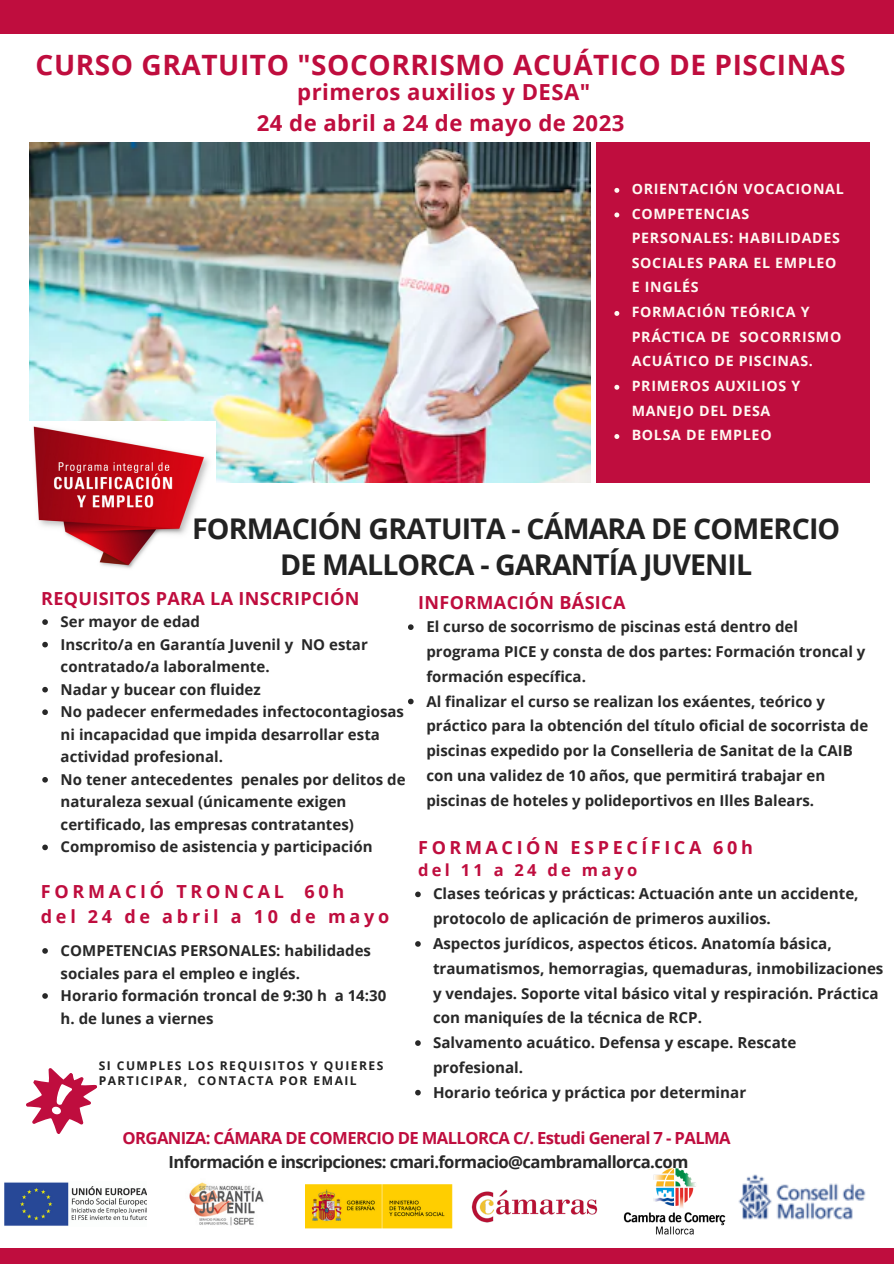
<style>
.page{position:relative;width:894px;height:1264px;background:#fff}
.page>*{position:absolute;margin:0;border:0;box-sizing:border-box;transform-origin:0 0}
.t1{font:700 28.5px/36px "Open Sans";letter-spacing:-.03em;color:#222;text-align:center}
.t2{font:700 28.05px "Open Sans";letter-spacing:.02em;color:#bf0d3e}
.t3{font:700 22.05px/30.5px "Open Sans";letter-spacing:.02em;color:#bf0d3e;text-align:center}
.t4{font:700 18px/24.8px "Open Sans";letter-spacing:.2em;color:#bf0d3e}
.t5{font:700 18px "Open Sans";letter-spacing:.02em;color:#bf0d3e}
.t6{font:700 16.65px "Open Sans";letter-spacing:-.035em;color:#282828}
.t7{font:700 16.65px "Open Sans";letter-spacing:-.035em;color:#bf0d3e}
.t8{font:700 16.5px "Open Sans";letter-spacing:.2em;color:#bf0d3e}
.t9{font:700 15.15px/24.8px "Open Sans";color:#282828}
.t10{font:700 15px/22.5px "Open Sans";color:#282828}
.t11{font:700 14.25px/24.6px "Open Sans";letter-spacing:.05em;color:#fff8f2}
.t12{font:700 12px/15.1px "Open Sans";letter-spacing:.12em;color:#222}
</style>
<div class="page">
<img style="left:30px;top:142px;width:560px;height:340px">
<div style="left:596px;top:142px;width:273px;height:340px;background:#bf0d3e"></div>
<div style="left:0;top:0;width:893px;height:34px;background:#bf0d3e"></div>
<img style="left:30px;top:421px;width:185px;height:148px">
<div style="left:0;top:1248px;width:893px;height:15px;background:#bf0d3e"></div>
<svg style="left:26px;top:1068px;width:71px;height:66px"></svg>
<img style="left:4px;top:1182px;width:142px;height:44px">
<img style="left:471px;top:1189px;width:127px;height:34px">
<img style="left:623px;top:1168px;width:103px;height:67px">
<img style="left:306px;top:1184px;width:146px;height:44px">
<img style="left:189px;top:1182px;width:75px;height:44px">
<img style="left:738px;top:1174px;width:128px;height:46px">
<svg style="left:614px;top:188px;width:5px;height:5px"></svg>
<svg style="left:614px;top:212px;width:5px;height:5px"></svg>
<svg style="left:614px;top:311px;width:5px;height:5px"></svg>
<svg style="left:614px;top:385px;width:5px;height:5px"></svg>
<svg style="left:614px;top:434px;width:5px;height:5px"></svg>
<svg style="left:408px;top:624px;width:5px;height:6px"></svg>
<svg style="left:408px;top:698px;width:5px;height:6px"></svg>
<svg style="left:42px;top:619px;width:6px;height:6px"></svg>
<svg style="left:42px;top:641px;width:6px;height:6px"></svg>
<svg style="left:42px;top:687px;width:6px;height:5px"></svg>
<svg style="left:42px;top:709px;width:6px;height:6px"></svg>
<svg style="left:42px;top:777px;width:6px;height:5px"></svg>
<svg style="left:42px;top:844px;width:6px;height:6px"></svg>
<svg style="left:42px;top:948px;width:6px;height:5px"></svg>
<svg style="left:42px;top:993px;width:6px;height:5px"></svg>
<svg style="left:415px;top:891px;width:5px;height:6px"></svg>
<svg style="left:415px;top:941px;width:5px;height:5px"></svg>
<svg style="left:415px;top:1040px;width:5px;height:5px"></svg>
<svg style="left:415px;top:1089px;width:5px;height:6px"></svg>
<h2 class="t2" style="left:36px;top:45px;width:811px">CURSO GRATUITO "SOCORRISMO ACUÁTICO DE PISCINAS</h2>
<h3 class="t3" style="left:257px;top:77px;width:369px">primeros auxilios y DESA"<br>24 de abril a 24 de mayo de 2023</h3>
<p class="t11" style="left:631px;top:176px;width:213px">ORIENTACIÓN VOCACIONAL<br>COMPETENCIAS<br>PERSONALES: HABILIDADES<br>SOCIALES PARA EL EMPLEO<br>E INGLÉS<br>FORMACIÓN TEÓRICA Y<br>PRÁCTICA DE SOCORRISMO<br>ACUÁTICO DE PISCINAS.<br>PRIMEROS AUXILIOS Y<br>MANEJO DEL DESA<br>BOLSA DE EMPLEO</p>
<h1 class="t1" style="left:192px;top:510px;width:649px">FORMACIÓN GRATUITA - CÁMARA DE COMERCIO<br>DE MALLORCA - GARANTÍA JUVENIL</h1>
<p class="t10" style="left:426px;top:614px;width:443px;line-height:24.8px">El curso de socorrismo de piscinas está dentro del programa PICE y consta de dos partes: Formación troncal y formación específica.<br>Al finalizar el curso se realizan los exáentes, teórico y práctico para la obtención del título oficial de socorrista de piscinas expedido por la Conselleria de Sanitat de la CAIB con una validez de 10 años, que permitirá trabajar en piscinas de hoteles y polideportivos en Illes Balears.</p>
<p class="t5" style="left:41px;top:585px;width:320px">REQUISITOS PARA LA INSCRIPCIÓN</p>
<p class="t5" style="left:418px;top:590px;width:209px">INFORMACIÓN BÁSICA</p>
<p class="t10" style="left:61px;top:610px;width:346px">Ser mayor de edad<br>Inscrito/a en Garantía Juvenil y NO estar contratado/a laboralmente.<br>Nadar y bucear con fluidez<br>No padecer enfermedades infectocontagiosas ni incapacidad que impida desarrollar esta actividad profesional.<br>No tener antecedentes penales por delitos de naturaleza sexual (únicamente exigen certificado, las empresas contratantes)<br>Compromiso de asistencia y participación</p>
<p class="t4" style="left:418px;top:834px;width:336px">FORMACIÓN ESPECÍFICA 60h</p>
<p class="t8" style="left:418px;top:858px;width:221px">del 11 a 24 de mayo</p>
<p class="t4" style="left:41px;top:878px;width:350px">FORMACIÓ TRONCAL 60h<br>del 24 de abril a 10 de mayo</p>
<p class="t9" style="left:433px;top:881px;width:452px">Clases teóricas y prácticas: Actuación ante un accidente, protocolo de aplicación de primeros auxilios.<br>Aspectos jurídicos, aspectos éticos. Anatomía básica, traumatismos, hemorragias, quemaduras, inmobilizaciones y vendajes. Soporte vital básico vital y respiración. Práctica con maniquíes de la técnica de RCP.<br>Salvamento acuático. Defensa y escape. Rescate profesional.<br>Horario teórica y práctica por determinar</p>
<p class="t10" style="left:61px;top:938px;width:327px">COMPETENCIAS PERSONALES: habilidades sociales para el empleo e inglés.<br>Horario formación troncal de 9:30 h a 14:30 h. de lunes a viernes</p>
<p class="t12" style="left:99px;top:1057px;width:286px">SI CUMPLES LOS REQUISITOS Y QUIERES<br>PARTICIPAR, CONTACTA POR EMAIL</p>
<p class="t7" style="left:123px;top:1125px;width:609px">ORGANIZA: CÁMARA DE COMERCIO DE MALLORCA C/. Estudi General 7 - PALMA</p>
<p class="t6" style="left:168px;top:1149px;width:521px">Información e inscripciones: cmari.formacio@cambramallorca.com</p>
</div>
